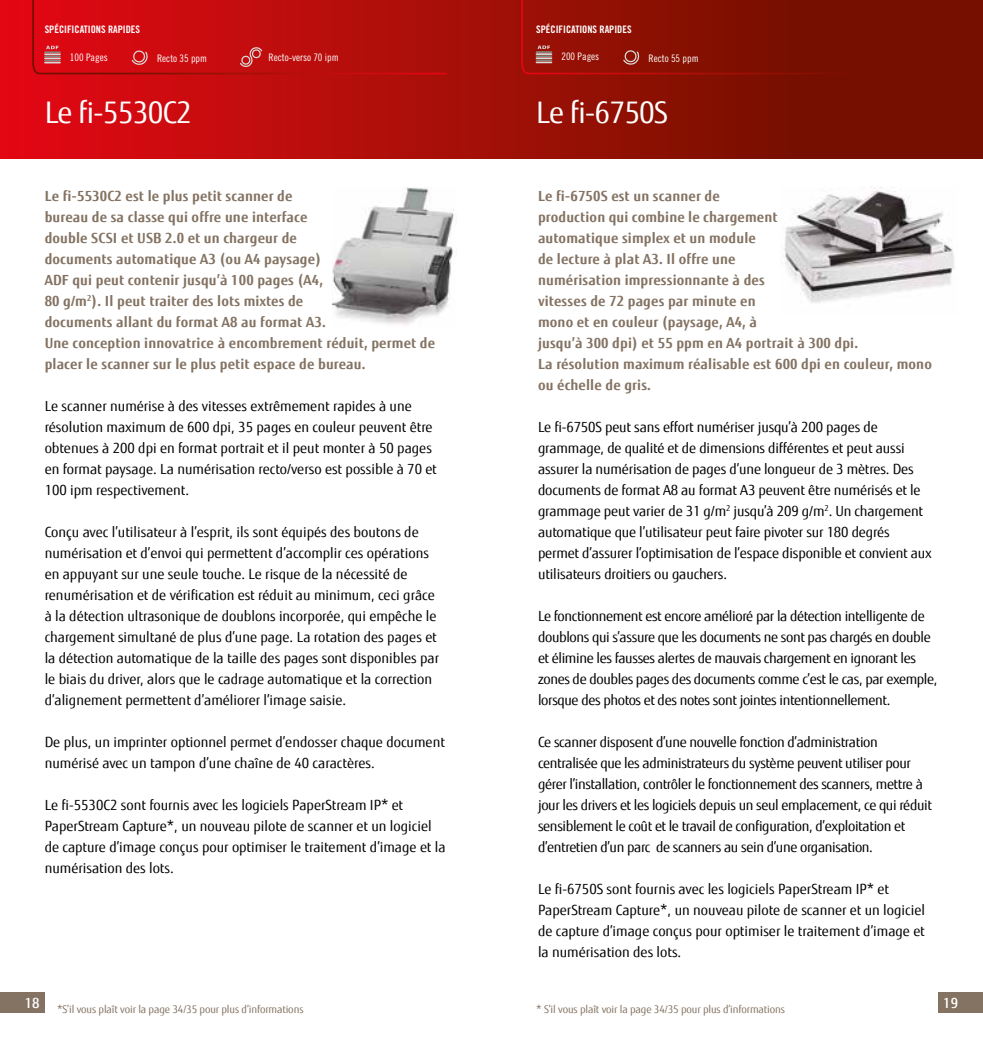
<style>
.page{position:relative;width:983px;height:1042px;background:#fff}
.page>*{position:absolute;margin:0;border:0;box-sizing:border-box;transform-origin:0 0}
.t1{font:29.75px "Fujitsu Sans";letter-spacing:-.025em;color:#fff}
.t2{font:14px/21px "Fujitsu Sans";letter-spacing:-.01em;color:#000}
.t3{font:700 14px/21px "Fujitsu Sans";letter-spacing:.01em;color:#847363}
.t4{font:500 14px "Fujitsu Sans";color:#fff}
.t5{font:10.5px "Fujitsu Sans";letter-spacing:-.01em;color:#847363}
.t6{font:10.33px "Trade Gothic Cond Eighteen";color:#fff}
.t7{font:10.33px "Trade Gothic Bold Cond Twenty";color:#fff}
</style>
<div class="page">
<svg style="left:0;top:0;width:982px;height:159px;background:#a30d07"></svg>
<div style="left:0;top:992px;width:45px;height:21px;background:#847363"></div>
<div style="left:938px;top:992px;width:44px;height:21px;background:#847363"></div>
<svg style="left:520px;top:0;width:419px;height:75px;background:#841003"></svg>
<svg style="left:31px;top:0;width:417px;height:75px;background:#c20e0f"></svg>
<img style="left:332px;top:187px;width:122px;height:138px">
<img style="left:783px;top:187px;width:172px;height:116px">
<p class="t7" style="left:45px;top:23px;width:97px">SPÉCIFICATIONS RAPIDES</p>
<p class="t7" style="left:536px;top:23px;width:97px">SPÉCIFICATIONS RAPIDES</p>
<p class="t6" style="left:70px;top:51px;width:39px">100 Pages</p>
<p class="t6" style="left:157px;top:53px;width:51px">Recto 35 ppm</p>
<p class="t6" style="left:268px;top:51px;width:71px">Recto-verso 70 ipm</p>
<p class="t6" style="left:561px;top:51px;width:39px">200 Pages</p>
<p class="t6" style="left:648px;top:52px;width:51px">Recto 55 ppm</p>
<h1 class="t1" style="left:45px;top:95px;width:149px">Le fi-5530C2</h1>
<h1 class="t1" style="left:536px;top:95px;width:133px">Le fi-6750S</h1>
<p class="t3" style="left:45px;top:185px;width:392px">Le fi-5530C2 est le plus petit scanner de<br>bureau de sa classe qui offre une interface<br>double SCSI et USB 2.0 et un chargeur de<br>documents automatique A3 (ou A4 paysage)<br>ADF qui peut contenir jusqu’à 100 pages (A4,<br>80 g/m<sup>2</sup>). Il peut traiter des lots mixtes de<br>documents allant du format A8 au format A3.<br>Une conception innovatrice à encombrement réduit, permet de placer le scanner sur le plus petit espace de bureau.</p>
<p class="t2" style="left:45px;top:395px;width:393px">Le scanner numérise à des vitesses extrêmement rapides à une résolution maximum de 600 dpi, 35 pages en couleur peuvent être obtenues à 200 dpi en format portrait et il peut monter à 50 pages en format paysage. La numérisation recto/verso est possible à 70 et 100 ipm respectivement.</p>
<p class="t2" style="left:45px;top:521px;width:396px">Conçu avec l’utilisateur à l’esprit, ils sont équipés des boutons de numérisation et d’envoi qui permettent d’accomplir ces opérations en appuyant sur une seule touche. Le risque de la nécessité de renumérisation et de vérification est réduit au minimum, ceci grâce à la détection ultrasonique de doublons incorporée, qui empêche le chargement simultané de plus d’une page. La rotation des pages et la détection automatique de la taille des pages sont disponibles par le biais du driver, alors que le cadrage automatique et la correction d’alignement permettent d’améliorer l’image saisie.</p>
<p class="t2" style="left:45px;top:731px;width:402px">De plus, un imprinter optionnel permet d’endosser chaque document numérisé avec un tampon d’une chaîne de 40 caractères.</p>
<p class="t2" style="left:45px;top:794px;width:402px">Le fi-5530C2 sont fournis avec les logiciels PaperStream IP* et PaperStream Capture*, un nouveau pilote de scanner et un logiciel de capture d’image conçus pour optimiser le traitement d’image et la numérisation des lots.</p>
<p class="t3" style="left:538px;top:185px;width:395px">Le fi-6750S est un scanner de<br>production qui combine le chargement<br>automatique simplex et un module<br>de lecture à plat A3. Il offre une<br>numérisation impressionnante à des<br>vitesses de 72 pages par minute en<br>mono et en couleur (paysage, A4, à<br>jusqu’à 300 dpi) et 55 ppm en A4 portrait à 300 dpi.<br>La résolution maximum réalisable est 600 dpi en couleur, mono ou échelle de gris.</p>
<p class="t2" style="left:538px;top:416px;width:395px">Le fi-6750S peut sans effort numériser jusqu’à 200 pages de grammage, de qualité et de dimensions différentes et peut aussi assurer la numérisation de pages d’une longueur de 3 mètres. Des documents de format A8 au format A3 peuvent être numérisés et le grammage peut varier de 31 g/m<sup>2</sup> jusqu’à 209 g/m<sup>2</sup>. Un chargement automatique que l’utilisateur peut faire pivoter sur 180 degrés permet d’assurer l’optimisation de l’espace disponible et convient aux utilisateurs droitiers ou gauchers.</p>
<p class="t2" style="left:538px;top:605px;width:401px">Le fonctionnement est encore amélioré par la détection intelligente de doublons qui s’assure que les documents ne sont pas chargés en double et élimine les fausses alertes de mauvais chargement en ignorant les zones de doubles pages des documents comme c’est le cas, par exemple, lorsque des photos et des notes sont jointes intentionnellement.</p>
<p class="t2" style="left:538px;top:731px;width:395px">Ce scanner disposent d’une nouvelle fonction d’administration centralisée que les administrateurs du système peuvent utiliser pour gérer l’installation, contrôler le fonctionnement des scanners, mettre à jour les drivers et les logiciels depuis un seul emplacement, ce qui réduit sensiblement le coût et le travail de configuration, d’exploitation et d’entretien d’un parc de scanners au sein d’une organisation.</p>
<p class="t2" style="left:538px;top:878px;width:388px">Le fi-6750S sont fournis avec les logiciels PaperStream IP* et PaperStream Capture*, un nouveau pilote de scanner et un logiciel de capture d’image conçus pour optimiser le traitement d’image et la numérisation des lots.</p>
<p class="t4" style="left:25px;top:994px;width:16px">18</p>
<p class="t4" style="left:943px;top:994px;width:16px">19</p>
<p class="t5" style="left:57px;top:1003px;width:248px">*S’il vous plaît voir la page 34/35 pour plus d’informations</p>
<p class="t5" style="left:536px;top:1003px;width:250px">* S’il vous plaît voir la page 34/35 pour plus d’informations</p>
</div>
